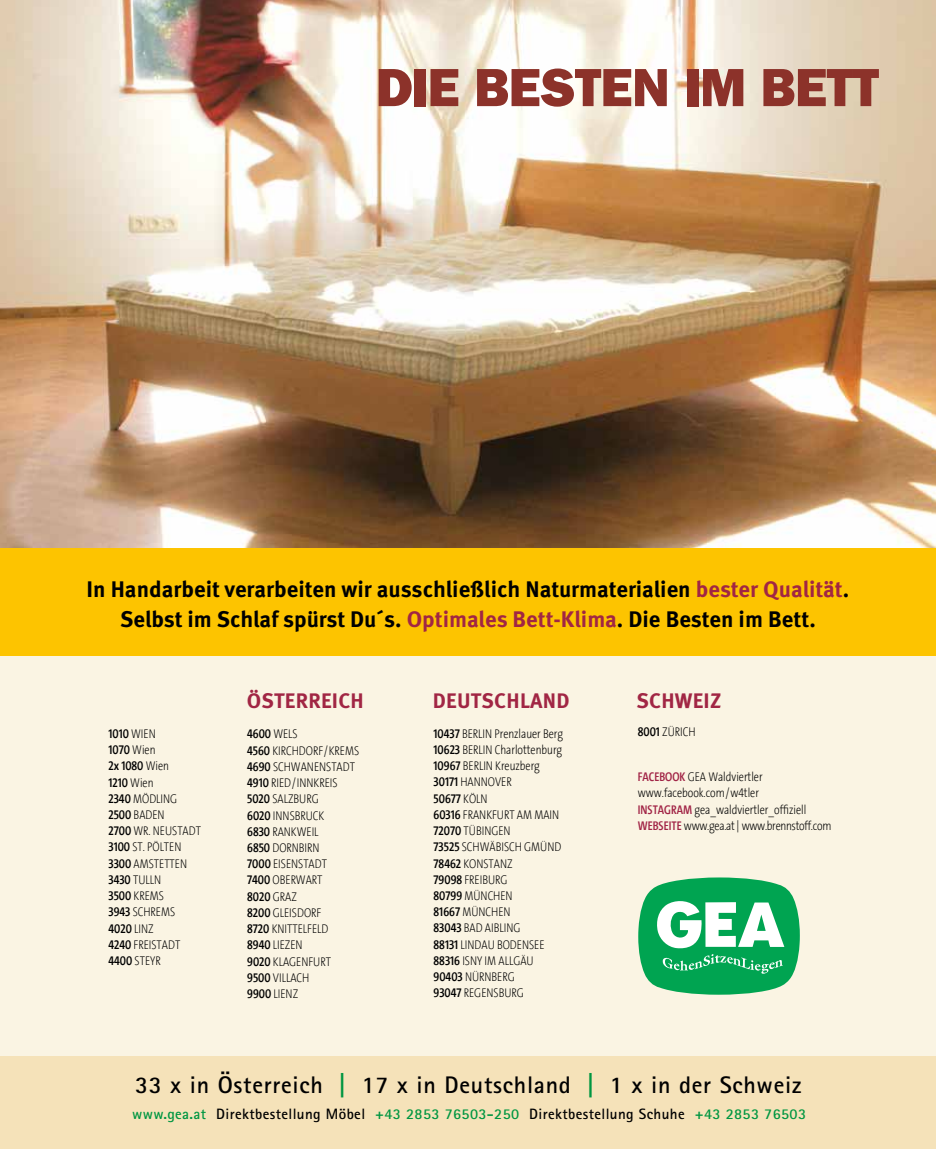
<style>
.page{position:relative;width:936px;height:1149px;background:#fff}
.page>*{position:absolute;margin:0;border:0;box-sizing:border-box;transform-origin:0 0}
.t1{font:54px "ITC Franklin Gothic Std Hvy";letter-spacing:-.02em;color:#8c322a}
.t2{font:700 24px "Rotis Sans Serif Std";letter-spacing:.03em;color:#000}
.t3{font:700 22.5px/30px "Meta Pro";color:#000;text-align:center}
.t4{font:700 21px "Meta Pro";letter-spacing:.01em;color:#a12644}
.t5{font:700 15px "Rotis Sans Serif Std";letter-spacing:.025em;color:#000}
.t6{font:200 12.75px/16.2px "The Sans Cd LF2";color:#000}
.t7{font:600 12.75px/16.2px "The Sans Cd OF6";color:#000}
.s1{color:#a12644}
.s2{font-family:"The Sans Cd LF2";font-weight:200}
.s3{font-family:"The Sans Cd OF6";font-weight:600}
.s4{font-family:"The Sans Cd LF6";font-weight:600;color:#a12446}
.s5{color:#009641}
</style>
<div class="page">
<img style="left:0;top:0;width:935px;height:548px">
<div style="left:0;top:602px;width:935px;height:546px;background:#f5e2b9"></div>
<div style="left:0;top:563px;width:935px;height:491px;background:#faf4e3"></div>
<div style="left:0;top:548px;width:935px;height:108px;background:#fdc400"></div>
<svg style="left:638px;top:877px;width:161px;height:117px;background:#50bf85"></svg>
<h1 class="t1" style="left:376px;top:56px;width:505px">DIE BESTEN IM BETT</h1>
<h3 class="t3" style="left:87px;top:573px;width:764px">In Handarbeit verarbeiten wir ausschließlich Naturmaterialien <span class="s1">bester Qualität</span>.<br>Selbst im Schlaf spürst Du´s. <span class="s1">Optimales Bett-Klima</span>. Die Besten im Bett.</h3>
<p class="t7" style="left:108px;top:726px;width:62px">1010 <span class="s2">WIEN<br></span>1070 <span class="s2">Wien<br></span>2x 1080 <span class="s2">Wien<br></span>1210 <span class="s2">Wien</span></p>
<p class="t6" style="left:108px;top:791px;width:94px"><span class="s3">2340</span> MÖDLING<br><span class="s3">2500</span> BADEN<br><span class="s3">2700</span> WR. NEUSTADT<br><span class="s3">3100</span> ST. PÖLTEN<br><span class="s3">3300</span> AMSTETTEN<br><span class="s3">3430</span> TULLN<br><span class="s3">3500</span> KREMS<br><span class="s3">3943</span> SCHREMS</p>
<p class="t7" style="left:108px;top:920px;width:47px">4020 <span class="s2">LINZ</span></p>
<p class="t6" style="left:108px;top:936px;width:73px"><span class="s3">4240</span> FREISTADT<br><span class="s3">4400</span> STEYR</p>
<h3 class="t4" style="left:247px;top:684px;width:119px">ÖSTERREICH</h3>
<h3 class="t4" style="left:433px;top:684px;width:138px">DEUTSCHLAND</h3>
<h3 class="t4" style="left:636px;top:684px;width:86px">SCHWEIZ</h3>
<p class="t7" style="left:247px;top:726px;width:52px">4600 <span class="s2">WELS</span></p>
<p class="t6" style="left:247px;top:742px;width:114px"><span class="s3">4560</span> KIRCHDORF/KREMS<br><span class="s3">4690</span> SCHWANENSTADT<br><span class="s3">4910</span> RIED/INNKREIS<br><span class="s3">5020</span> SALZBURG<br><span class="s3">6020</span> INNSBRUCK<br><span class="s3">6830</span> RANKWEIL<br><span class="s3">6850</span> DORNBIRN<br><span class="s3">7000</span> EISENSTADT<br><span class="s3">7400</span> OBERWART</p>
<p class="t7" style="left:247px;top:888px;width:51px">8020 <span class="s2">GRAZ</span></p>
<p class="t6" style="left:247px;top:905px;width:85px"><span class="s3">8200</span> GLEISDORF<br><span class="s3">8720</span> KNITTELFELD<br><span class="s3">8940</span> LIEZEN<br><span class="s3">9020</span> KLAGENFURT<br><span class="s3">9500</span> VILLACH<br><span class="s3">9900</span> LIENZ</p>
<p class="t6" style="left:433px;top:726px;width:131px"><span class="s3">10437</span> BERLIN Prenzlauer Berg<br><span class="s3">10623</span> BERLIN Charlottenburg<br><span class="s3">10967</span> BERLIN Kreuzberg<br><span class="s3">30171</span> HANNOVER</p>
<p class="t7" style="left:433px;top:790px;width:55px">50677 <span class="s2">KÖLN</span></p>
<p class="t6" style="left:433px;top:807px;width:129px"><span class="s3">60316</span> FRANKFURT AM MAIN<br><span class="s3">72070</span> TÜBINGEN<br><span class="s3">73525</span> SCHWÄBISCH GMÜND<br><span class="s3">78462</span> KONSTANZ<br><span class="s3">79098</span> FREIBURG<br><span class="s3">80799</span> MÜNCHEN<br><span class="s3">81667</span> MÜNCHEN<br><span class="s3">83043</span> BAD AIBLING<br><span class="s3">88131</span> LINDAU BODENSEE<br><span class="s3">88316</span> ISNY IM ALLGÄU<br><span class="s3">90403</span> NÜRNBERG<br><span class="s3">93047</span> REGENSBURG</p>
<p class="t6" style="left:637px;top:724px;width:59px"><span class="s3">8001</span> ZÜRICH</p>
<p class="t6" style="left:637px;top:769px;width:195px"><span class="s4">FACEBOOK</span> GEA Waldviertler www.facebook.com/w4tler<br><span class="s4">INSTAGRAM</span> gea_waldviertler_offiziell <span class="s4">WEBSEITE</span> www.gea.at | www.brennstoff.com</p>
<h2 class="t2" style="left:135px;top:1069px;width:667px">33 x in Österreich <span class="s5">|</span> 17 x in Deutschland <span class="s5">|</span> 1 x in der Schweiz</h2>
<p class="t5" style="left:132px;top:1104px;width:675px"><span class="s5">www.gea.at</span> Direktbestellung Möbel <span class="s5">+43 2853 76503-250</span> Direktbestellung Schuhe <span class="s5">+43 2853 76503</span></p>
</div>
